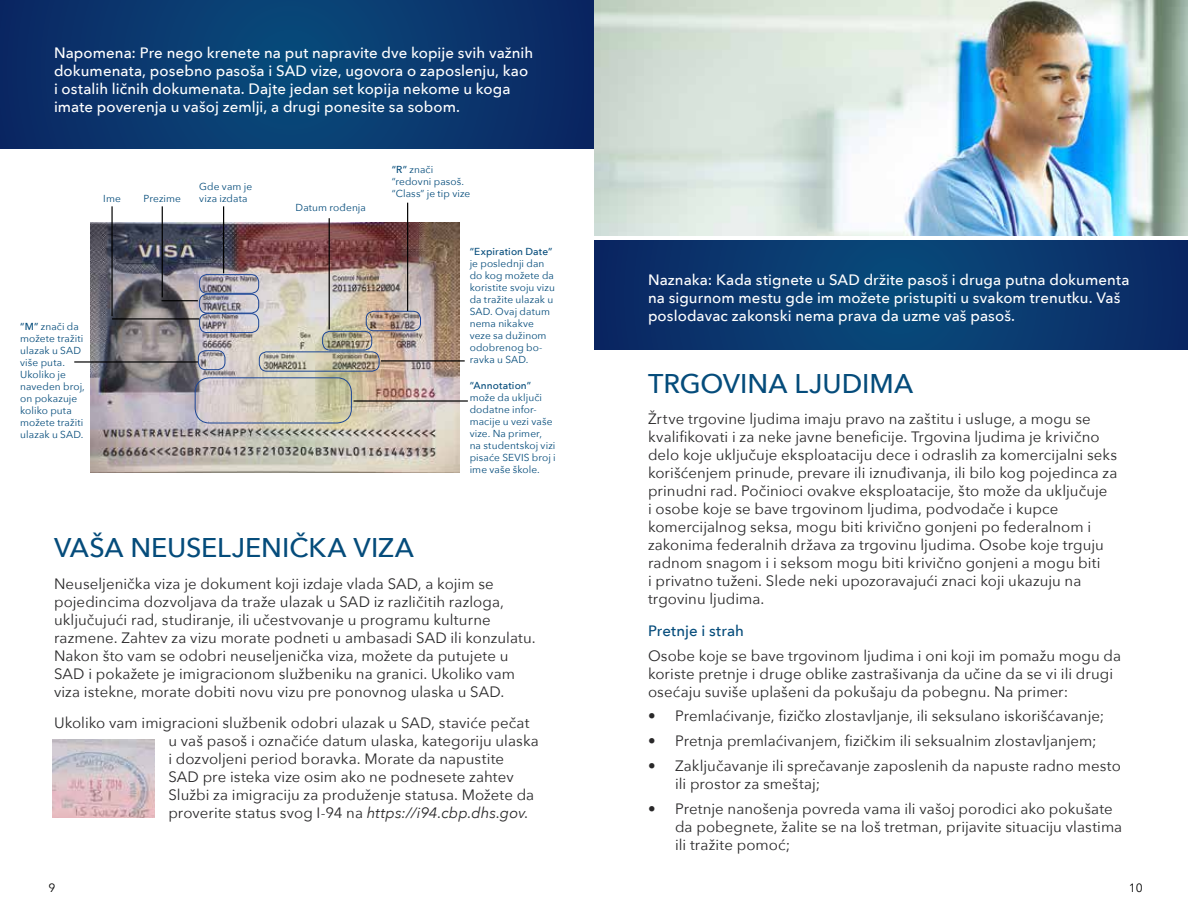
<style>
.page{position:relative;width:1188px;height:918px;background:#fff}
.page>*{position:absolute;margin:0;border:0;box-sizing:border-box;transform-origin:0 0}
.t1{font:500 27px "Avenir Next";color:#054c7b}
.t2{font:15px/18px "Avenir Next";letter-spacing:.005em;color:#292829}
.t3{font:500 15px/18px "Avenir Next";letter-spacing:.005em;color:#fff}
.t4{font:500 15px "Avenir Next";letter-spacing:.01em;color:#054c7b}
.t5{font:12px "Avenir Next";color:#000}
.t6{font:10.2px/12px "Avenir Next";letter-spacing:.01em;color:#054c7b}
.t7{font:500 10.2px "Avenir Next";letter-spacing:.015em;color:#054c7b}
.s1{font-weight:500}
.s2{font-style:italic}
</style>
<div class="page">
<svg style="left:0;top:0;width:594px;height:148px;background:#0a376e"></svg>
<svg style="left:594px;top:241px;width:594px;height:109px;background:#09386e"></svg>
<img style="left:90px;top:223px;width:370px;height:249px">
<div style="left:199px;top:274px;width:60px;height:20px;border:1px solid #1c4696;border-radius:7px"></div>
<div style="left:199px;top:294px;width:60px;height:19px;border:1px solid #1c4696;border-radius:8px"></div>
<div style="left:198px;top:350px;width:27px;height:20px;border:1px solid #1c4696;border-radius:8px"></div>
<div style="left:195px;top:378px;width:157px;height:45px;border:1px solid #1c4696;border-radius:14px"></div>
<div style="left:259px;top:352px;width:120px;height:19px;border:1px solid #1c4696;border-radius:8px"></div>
<div style="left:322px;top:331px;width:50px;height:19px;border:1px solid #1c4696;border-radius:7px"></div>
<div style="left:366px;top:311px;width:55px;height:20px;border:1px solid #1c4696;border-radius:8px"></div>
<hr style="left:162px;top:206px;width:1px;height:91px;background:#000">
<hr style="left:162px;top:300px;width:36px;height:1px;background:#000">
<hr style="left:223px;top:206px;width:1px;height:67px;background:#000">
<hr style="left:329px;top:218px;width:1px;height:111px;background:#000">
<hr style="left:407px;top:203px;width:1px;height:108px;background:#000">
<hr style="left:354px;top:400px;width:114px;height:2px;background:#000">
<hr style="left:74px;top:361px;width:124px;height:2px;background:#000">
<div style="left:199px;top:313px;width:60px;height:20px;border:1px solid #1c4696;border-radius:8px"></div>
<hr style="left:111px;top:206px;width:2px;height:110px;background:#000">
<hr style="left:112px;top:318px;width:87px;height:2px;background:#000">
<hr style="left:381px;top:360px;width:84px;height:2px;background:#000">
<img style="left:594px;top:0;width:594px;height:236px">
<img style="left:52px;top:739px;width:103px;height:79px">
<p class="t3" style="left:54px;top:43px;width:481px">Napomena: Pre nego krenete na put napravite dve kopije svih važnih dokumenata, posebno pasoša i SAD vize, ugovora o zaposlenju, kao i ostalih ličnih dokumenata. Dajte jedan set kopija nekome u koga imate poverenja u vašoj zemlji, a drugi ponesite sa sobom.</p>
<p class="t6" style="left:103px;top:192px;width:19px">Ime</p>
<p class="t6" style="left:143px;top:192px;width:39px">Prezime</p>
<p class="t6" style="left:199px;top:180px;width:54px">Gde vam je viza izdata</p>
<p class="t6" style="left:20px;top:320px;width:66px"><span class="s1">“M”</span> znači da možete tražiti ulazak u SAD više puta.<br>Ukoliko je naveden broj, on pokazuje koliko puta možete tražiti ulazak u SAD.</p>
<p class="t6" style="left:296px;top:201px;width:72px">Datum rođenja</p>
<p class="t6" style="left:392px;top:163px;width:80px"><span class="s1">“R”</span> znači “redovni pasoš. “Class” je tip vize</p>
<p class="t7" style="left:470px;top:243px;width:84px">“Expiration Date”</p>
<p class="t6" style="left:470px;top:257px;width:87px">je poslednji dan do kog možete da koristite svoju vizu da tražite ulazak u<br>SAD. Ovaj datum nema nikakve veze sa dužinom odobrenog bo&shy;ravka u SAD.</p>
<p class="t7" style="left:470px;top:376px;width:63px">“Annotation”</p>
<p class="t6" style="left:470px;top:391px;width:88px">može da uključi dodatne infor&shy;macije u vezi vaše vize. Na primer, na studentskoj vizi pisaće SEVIS broj i ime vaše škole.</p>
<h1 class="t1" style="left:54px;top:525px;width:361px">VAŠA NEUSELJENIČKA VIZA</h1>
<p class="t2" style="left:54px;top:574px;width:483px">Neuseljenička viza je dokument koji izdaje vlada SAD, a kojim se pojedincima dozvoljava da traže ulazak u SAD iz različitih razloga, uključujući rad, studiranje, ili učestvovanje u programu kulturne razmene. Zahtev za vizu morate podneti u ambasadi SAD ili konzulatu.<br>Nakon što vam se odobri neuseljenička viza, možete da putujete u SAD i pokažete je imigracionom službeniku na granici. Ukoliko vam viza istekne, morate dobiti novu vizu pre ponovnog ulaska u SAD.</p>
<p class="t2" style="left:168px;top:713px;width:372px;text-indent:-114px">Ukoliko vam imigracioni službenik odobri ulazak u SAD, staviće pečat u vaš pasoš i označiće datum ulaska, kategoriju ulaska i dozvoljeni period boravka. Morate da napustite<br>SAD pre isteka vize osim ako ne podnesete zahtev Službi za imigraciju za produženje statusa. Možete da proverite status svog I-94 na <span class="s2">https://i94.cbp.dhs.gov</span>.</p>
<p class="t3" style="left:648px;top:270px;width:483px">Naznaka: Kada stignete u SAD držite pasoš i druga putna dokumenta na sigurnom mestu gde im možete pristupiti u svakom trenutku. Vaš poslodavac zakonski nema prava da uzme vaš pasoš.</p>
<h1 class="t1" style="left:648px;top:360px;width:267px">TRGOVINA LJUDIMA</h1>
<p class="t2" style="left:648px;top:409px;width:471px">Žrtve trgovine ljudima imaju pravo na zaštitu i usluge, a mogu se kvalifikovati i za neke javne beneficije. Trgovina ljudima je krivično delo koje uključuje eksploataciju dece i odraslih za komercijalni seks korišćenjem prinude, prevare ili iznuđivanja, ili bilo kog pojedinca za prinudni rad. Počinioci ovakve eksploatacije, što može da uključuje<br>i osobe koje se bave trgovinom ljudima, podvodače i kupce komercijalnog seksa, mogu biti krivično gonjeni po federalnom i zakonima federalnih država za trgovinu ljudima. Osobe koje trguju radnom snagom i i seksom mogu biti krivično gonjeni a mogu biti<br>i privatno tuženi. Slede neki upozoravajući znaci koji ukazuju na trgovinu ljudima.</p>
<p class="t4" style="left:648px;top:618px;width:98px">Pretnje i strah</p>
<p class="t2" style="left:648px;top:646px;width:475px">Osobe koje se bave trgovinom ljudima i oni koji im pomažu mogu da koriste pretnje i druge oblike zastrašivanja da učine da se vi ili drugi osećaju suviše uplašeni da pokušaju da pobegnu. Na primer:</p>
<p class="t2" style="left:648px;top:706px;width:458px">• Premlaćivanje, fizičko zlostavljanje, ili seksulano iskorišćavanje;</p>
<p class="t2" style="left:648px;top:731px;width:450px">• Pretnja premlaćivanjem, fizičkim ili seksualnim zlostavljanjem;</p>
<p class="t2" style="left:675px;top:756px;width:447px;text-indent:-27px">• Zaključavanje ili sprečavanje zaposlenih da napuste radno mesto ili prostor za smeštaj;</p>
<p class="t2" style="left:675px;top:799px;width:449px;text-indent:-27px">• Pretnje nanošenja povreda vama ili vašoj porodici ako pokušate da pobegnete, žalite se na loš tretman, prijavite situaciju vlastima ili tražite pomoć;</p>
<p class="t5" style="left:49px;top:878px;width:8px">9</p>
<p class="t5" style="left:1129px;top:878px;width:15px">10</p>
</div>
